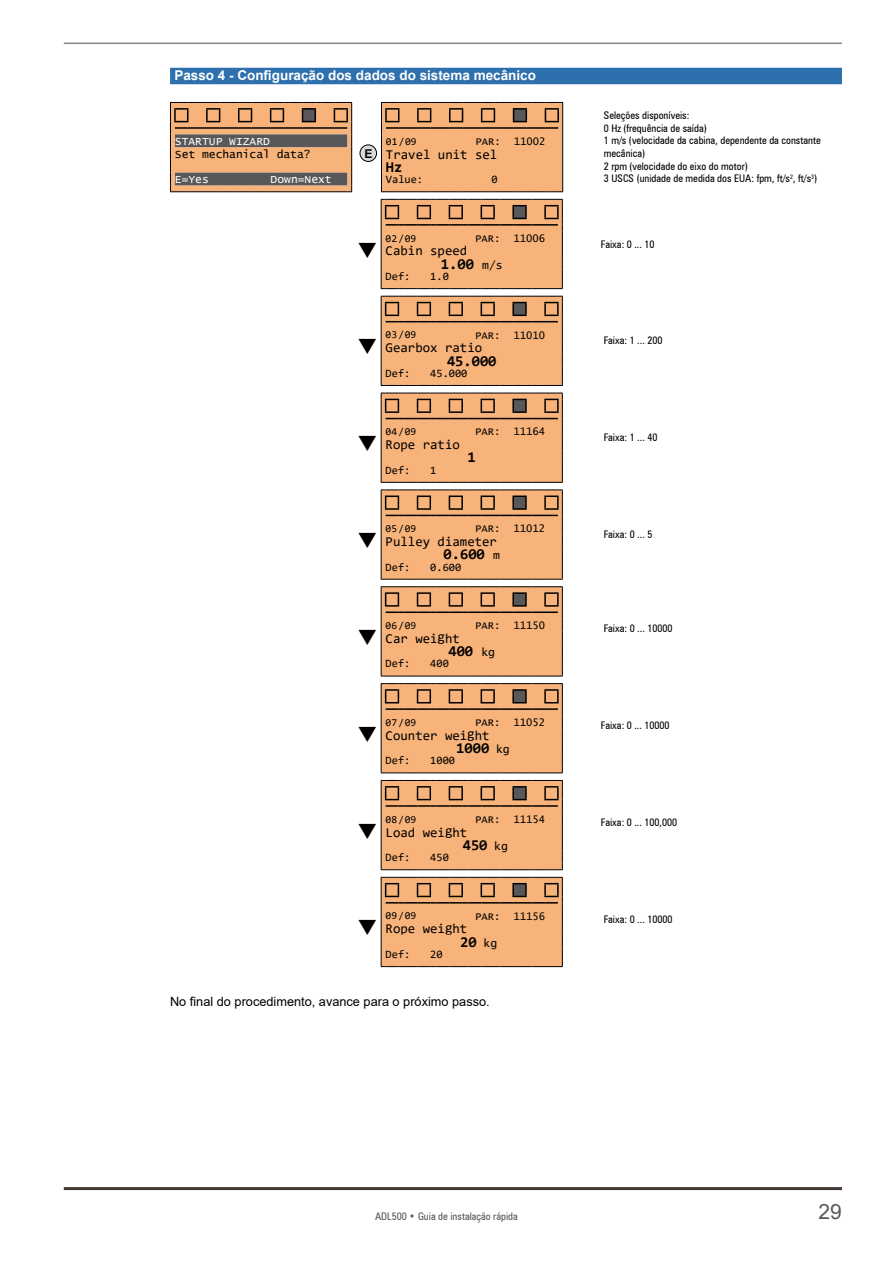
<style>
.page{position:relative;width:893px;height:1263px;background:#fff}
.page>*{position:absolute;margin:0;border:0;box-sizing:border-box;transform-origin:0 0}
.t1{font:21px "Arial";color:#58585a}
.t2{font:700 15px "Consolas";color:#000}
.t3{font:13.5px "Consolas";color:#000}
.t4{font:700 13.5px "Arial";color:#fff}
.t5{font:12.75px "Arial";color:#000}
.t6{font:700 12.15px "Arial";color:#000}
.t7{font:11.25px "Consolas";color:#000}
.t8{font:11.25px "Lucida Console";color:#fff}
.t9{font:11.25px "Lucida Console";color:#000}
.t10{font:condensed 10.5px/12.6px "Zurich BT";color:#000}
.t11{font:10.5px "Lucida Console";color:#000}
.t12{font:10.5px "Consolas";color:#000}
.t13{font:condensed 10.5px "Zurich BT";color:#58585a}
.s1{font-family:"Lucida Console";font-weight:400;font-size:11.25px}
</style>
<div class="page">
<hr style="left:64px;top:1187px;width:778px;height:3px;background:#423834">
<hr style="left:64px;top:43px;width:778px;height:1px;background:#87888a">
<div style="left:170px;top:68px;width:672px;height:16px;background:#2d70ad"></div>
<svg style="left:170px;top:102px;width:182px;height:90px;background:#b98d68"></svg>
<div style="left:360px;top:145px;width:16px;height:16px;background:#d9dadb;border-radius:50%"></div>
<div style="left:360px;top:145px;width:17px;height:17px;border:1px solid #000;border-radius:50%"></div>
<svg style="left:381px;top:102px;width:182px;height:90px;background:#e3a570"></svg>
<svg style="left:380px;top:199px;width:183px;height:90px;background:#e4a570"></svg>
<svg style="left:380px;top:296px;width:183px;height:90px;background:#e4a570"></svg>
<svg style="left:380px;top:393px;width:183px;height:90px;background:#e4a670"></svg>
<svg style="left:380px;top:489px;width:183px;height:91px;background:#e3a571"></svg>
<svg style="left:380px;top:586px;width:183px;height:91px;background:#e3a571"></svg>
<svg style="left:380px;top:683px;width:183px;height:90px;background:#e4a570"></svg>
<svg style="left:380px;top:780px;width:183px;height:90px;background:#e3a570"></svg>
<svg style="left:380px;top:877px;width:183px;height:90px;background:#e3a570"></svg>
<p class="t4" style="left:174px;top:66px;width:363px">Passo 4 - Configuração dos dados do sistema mecânico</p>
<p class="t8" style="left:175px;top:136px;width:96px">STARTUP WIZARD</p>
<p class="t9" style="left:175px;top:149px;width:137px">Set mechanical data?</p>
<p class="t8" style="left:175px;top:175px;width:35px">E=Yes</p>
<p class="t8" style="left:271px;top:175px;width:63px">Down=Next</p>
<p class="t6" style="left:364px;top:145px;width:10px">E</p>
<p class="t12" style="left:386px;top:134px;width:32px">01/09</p>
<p class="t11" style="left:475px;top:137px;width:71px">PAR: 11002</p>
<p class="t3" style="left:386px;top:145px;width:113px">Travel unit sel</p>
<h2 class="t2" style="left:386px;top:157px;width:18px">Hz</h2>
<p class="t7" style="left:386px;top:172px;width:39px">Value:</p>
<p class="t7" style="left:491px;top:172px;width:8px">0</p>
<p class="t12" style="left:386px;top:231px;width:32px">02/09</p>
<p class="t11" style="left:475px;top:233px;width:71px">PAR: 11006</p>
<p class="t3" style="left:386px;top:242px;width:83px">Cabin speed</p>
<h2 class="t2" style="left:441px;top:254px;width:63px">1.00 <span class="s1">m/s</span></h2>
<p class="t7" style="left:386px;top:269px;width:26px">Def:</p>
<p class="t7" style="left:430px;top:269px;width:20px">1.0</p>
<p class="t12" style="left:386px;top:328px;width:32px">03/09</p>
<p class="t11" style="left:475px;top:330px;width:71px">PAR: 11010</p>
<p class="t3" style="left:386px;top:339px;width:98px">Gearbox ratio</p>
<h2 class="t2" style="left:447px;top:351px;width:51px">45.000</h2>
<p class="t7" style="left:386px;top:365px;width:26px">Def:</p>
<p class="t7" style="left:430px;top:365px;width:39px">45.000</p>
<p class="t12" style="left:386px;top:425px;width:32px">04/09</p>
<p class="t11" style="left:475px;top:427px;width:71px">PAR: 11164</p>
<p class="t3" style="left:386px;top:435px;width:76px">Rope ratio</p>
<h2 class="t2" style="left:468px;top:448px;width:10px">1</h2>
<p class="t7" style="left:386px;top:462px;width:26px">Def:</p>
<p class="t7" style="left:430px;top:462px;width:8px">1</p>
<p class="t12" style="left:386px;top:521px;width:32px">05/09</p>
<p class="t11" style="left:475px;top:524px;width:71px">PAR: 11012</p>
<p class="t3" style="left:386px;top:532px;width:113px">Pulley diameter</p>
<h2 class="t2" style="left:444px;top:545px;width:58px">0.600 <span class="s1">m</span></h2>
<p class="t7" style="left:386px;top:559px;width:26px">Def:</p>
<p class="t7" style="left:430px;top:559px;width:32px">0.600</p>
<p class="t12" style="left:386px;top:618px;width:32px">06/09</p>
<p class="t11" style="left:475px;top:621px;width:71px">PAR: 11150</p>
<p class="t3" style="left:386px;top:629px;width:76px">Car weight</p>
<h2 class="t2" style="left:448px;top:641px;width:48px">400 <span class="s1">kg</span></h2>
<p class="t7" style="left:386px;top:656px;width:26px">Def:</p>
<p class="t7" style="left:430px;top:656px;width:20px">400</p>
<p class="t12" style="left:386px;top:715px;width:32px">07/09</p>
<p class="t11" style="left:475px;top:718px;width:71px">PAR: 11052</p>
<p class="t3" style="left:386px;top:726px;width:105px">Counter weight</p>
<h2 class="t2" style="left:456px;top:738px;width:55px">1000 <span class="s1">kg</span></h2>
<p class="t7" style="left:386px;top:753px;width:26px">Def:</p>
<p class="t7" style="left:430px;top:753px;width:26px">1000</p>
<p class="t12" style="left:386px;top:812px;width:32px">08/09</p>
<p class="t11" style="left:475px;top:814px;width:71px">PAR: 11154</p>
<p class="t3" style="left:386px;top:823px;width:83px">Load weight</p>
<h2 class="t2" style="left:463px;top:835px;width:47px">450 <span class="s1">kg</span></h2>
<p class="t7" style="left:386px;top:850px;width:26px">Def:</p>
<p class="t7" style="left:430px;top:850px;width:20px">450</p>
<p class="t12" style="left:386px;top:909px;width:32px">09/09</p>
<p class="t11" style="left:475px;top:911px;width:71px">PAR: 11156</p>
<p class="t3" style="left:386px;top:920px;width:83px">Rope weight</p>
<h2 class="t2" style="left:460px;top:932px;width:38px">20 <span class="s1">kg</span></h2>
<p class="t7" style="left:386px;top:947px;width:26px">Def:</p>
<p class="t7" style="left:430px;top:947px;width:14px">20</p>
<p class="t5" style="left:170px;top:993px;width:321px">No final do procedimento, avance para o próximo passo.</p>
<p class="t10" style="left:604px;top:109px;width:218px">Seleções disponíveis:<br>0 Hz (frequência de saída)<br>1 m/s (velocidade da cabina, dependente da constante mecânica)<br>2 rpm (velocidade do eixo do motor)<br>3 USCS (unidade de medida dos EUA: fpm, ft/s<sup>2</sup>, ft/s<sup>3</sup>)</p>
<p class="t10" style="left:601px;top:237px;width:55px">Faixa: 0 ... 10</p>
<p class="t10" style="left:604px;top:334px;width:60px">Faixa: 1 ... 200</p>
<p class="t10" style="left:604px;top:431px;width:55px">Faixa: 1 ... 40</p>
<p class="t10" style="left:604px;top:528px;width:50px">Faixa: 0 ... 5</p>
<p class="t10" style="left:604px;top:622px;width:70px">Faixa: 0 ... 10000</p>
<p class="t10" style="left:601px;top:719px;width:70px">Faixa: 0 ... 10000</p>
<p class="t10" style="left:601px;top:816px;width:78px">Faixa: 0 ... 100,000</p>
<p class="t10" style="left:604px;top:912px;width:70px">Faixa: 0 ... 10000</p>
<p class="t13" style="left:375px;top:1210px;width:144px">ADL500 • Guia de instalação rápida</p>
<h1 class="t1" style="left:819px;top:1197px;width:25px">29</h1>
</div>
